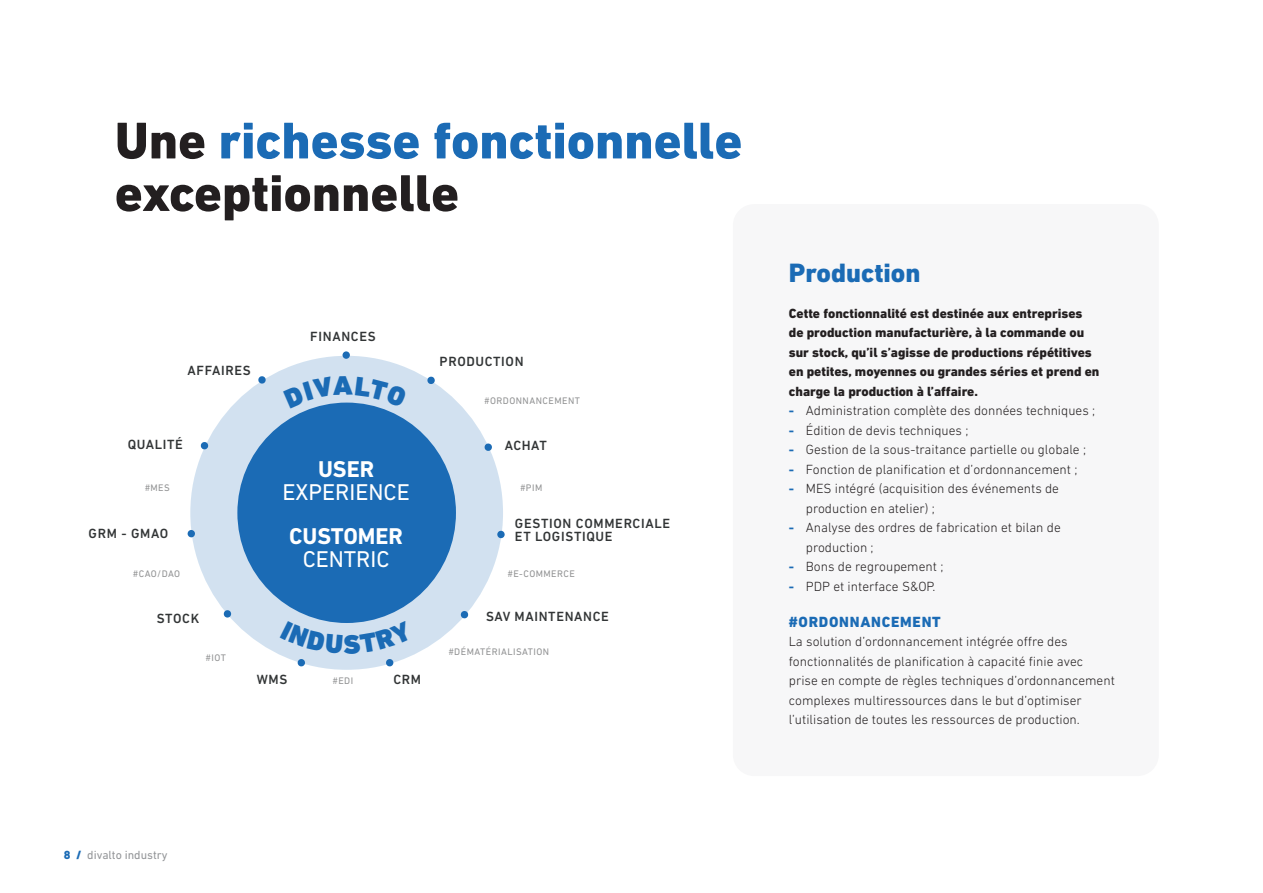
<style>
.page{position:relative;width:1263px;height:893px;background:#fff}
.page>*{position:absolute;margin:0;border:0;box-sizing:border-box;transform-origin:0 0}
.Titre_page_2022{font:800 52.5px/52.5px "DIN Next LT Pro";color:#1b6bb5}
.soustitre_MAJ{font:800 27px "DIN Next LT Pro";color:#1b6bb5}
.t1{font:700 23.25px/23.2px "DIN Next LT Pro";color:#fff;text-align:center}
.t2{font:23.25px/23.2px "DIN Next LT Pro";color:#fff;text-align:center}
.soustitre_MAJ-2{font:800 15px "DIN Next LT Pro";letter-spacing:.05em;color:#1b6bb5}
.texte{font:300 13.5px/19.5px "DIN Next LT Pro";color:#231f20}
.intro_medium_bold{font:800 13.5px/19.5px "DIN Next LT Pro";color:#231f20}
.t3{font:500 13.5px/13.5px "DIN Next LT Pro";letter-spacing:.05em;color:#323536}
.t4{font:12px "DIN Next LT Pro";color:#939598}
.t5{font:9.75px "DIN Next LT Pro";letter-spacing:.05em;color:#919293}
.s1{color:#231f20}
.s2{font-weight:700}
.s3{font-weight:400}
.s4{font-weight:700;color:#1b6bb5}
.s5{font-weight:800;color:#1b6bb5}
</style>
<div class="page">
<div style="left:733px;top:204px;width:426px;height:572px;background:#f7f7f8;border-radius:21px"></div>
<div style="left:190px;top:356px;width:313px;height:314px;background:#d2e1f0;border-radius:50%"></div>
<div style="left:237px;top:403px;width:219px;height:220px;background:#1b6bb5;border-radius:50%"></div>
<div style="left:342px;top:351px;width:8px;height:8px;background:#1b6bb5;border-radius:50%"></div>
<svg style="left:258px;top:376px;width:8px;height:8px"></svg>
<svg style="left:200px;top:441px;width:9px;height:9px"></svg>
<div style="left:187px;top:530px;width:8px;height:8px;background:#1b6bb5;border-radius:50%"></div>
<svg style="left:223px;top:610px;width:9px;height:8px"></svg>
<svg style="left:460px;top:611px;width:9px;height:8px"></svg>
<svg style="left:497px;top:530px;width:8px;height:8px"></svg>
<svg style="left:484px;top:443px;width:8px;height:8px"></svg>
<svg style="left:427px;top:376px;width:8px;height:8px"></svg>
<svg style="left:281px;top:621px;width:132px;height:46px"></svg>
<svg style="left:313px;top:402px;width:67px;height:6px"></svg>
<p class="Titre_page_2022" style="left:115px;top:114px;width:629px"><span class="s1">Une</span> richesse fonctionnelle <span class="s1">exceptionnelle</span></p>
<p class="t3" style="left:188px;top:364px;width:65px">AFFAIRES</p>
<p class="t3" style="left:128px;top:438px;width:57px">QUALITÉ</p>
<p class="t5" style="left:145px;top:482px;width:26px">#MES</p>
<p class="t3" style="left:89px;top:527px;width:81px">GRM - GMAO</p>
<p class="t5" style="left:133px;top:568px;width:48px">#CAO/DAO</p>
<p class="t3" style="left:157px;top:612px;width:44px">STOCK</p>
<p class="t5" style="left:206px;top:652px;width:22px">#IOT</p>
<p class="t3" style="left:310px;top:330px;width:67px">FINANCES</p>
<p class="t2" style="left:283px;top:457px;width:129px"><span class="s2">USER<br></span>EXPERIENCE</p>
<p class="t1" style="left:289px;top:524px;width:115px">CUSTOMER<br><span class="s3">CENTRIC</span></p>
<p class="t3" style="left:257px;top:672px;width:32px">WMS</p>
<p class="t5" style="left:333px;top:675px;width:22px">#EDI</p>
<p class="t3" style="left:393px;top:673px;width:29px">CRM</p>
<p class="t3" style="left:440px;top:354px;width:85px">PRODUCTION</p>
<p class="t5" style="left:485px;top:395px;width:97px">#ORDONNANCEMENT</p>
<p class="t3" style="left:505px;top:439px;width:44px">ACHAT</p>
<p class="t5" style="left:520px;top:482px;width:23px">#PIM</p>
<p class="t3" style="left:515px;top:516px;width:157px">GESTION COMMERCIALE<br>ET LOGISTIQUE</p>
<p class="t5" style="left:508px;top:568px;width:69px">#E-COMMERCE</p>
<p class="t3" style="left:486px;top:609px;width:124px">SAV MAINTENANCE</p>
<p class="t5" style="left:449px;top:646px;width:102px">#DÉMATÉRIALISATION</p>
<p class="soustitre_MAJ" style="left:789px;top:257px;width:133px">Production</p>
<p class="intro_medium_bold" style="left:789px;top:303px;width:312px">Cette fonctionnalité est destinée aux entreprises de production manufacturière, à la commande ou sur stock, qu’il s’agisse de productions répétitives en petites, moyennes ou grandes séries et prend en charge la production à l’affaire.</p>
<p class="texte" style="left:789px;top:401px;width:308px"><span class="s4">-</span> Administration complète des données techniques ;</p>
<p class="texte" style="left:789px;top:420px;width:181px"><span class="s4">-</span> Édition de devis techniques ;</p>
<p class="texte" style="left:789px;top:440px;width:299px"><span class="s4">-</span> Gestion de la sous-traitance partielle ou globale ;</p>
<p class="texte" style="left:789px;top:459px;width:290px"><span class="s4">-</span> Fonction de planification et d’ordonnancement ;</p>
<p class="texte" style="left:806px;top:479px;width:255px;text-indent:-17px"><span class="s4">-</span> MES intégré (acquisition des événements de production en atelier) ;</p>
<p class="texte" style="left:806px;top:518px;width:256px;text-indent:-17px"><span class="s4">-</span> Analyse des ordres de fabrication et bilan de production ;</p>
<p class="texte" style="left:789px;top:557px;width:156px"><span class="s4">-</span> Bons de regroupement ;</p>
<p class="texte" style="left:789px;top:576px;width:148px"><span class="s4">-</span> PDP et interface S&amp;OP.</p>
<p class="soustitre_MAJ-2" style="left:789px;top:613px;width:153px">#ORDONNANCEMENT</p>
<p class="texte" style="left:789px;top:632px;width:328px">La solution d’ordonnancement intégrée offre des fonctionnalités de planification à capacité finie avec prise en compte de règles techniques d’ordonnancement complexes multiressources dans le but d’optimiser l’utilisation de toutes les ressources de production.</p>
<p class="t4" style="left:64px;top:848px;width:105px"><span class="s5">8 /</span> divalto industry</p>
</div>
